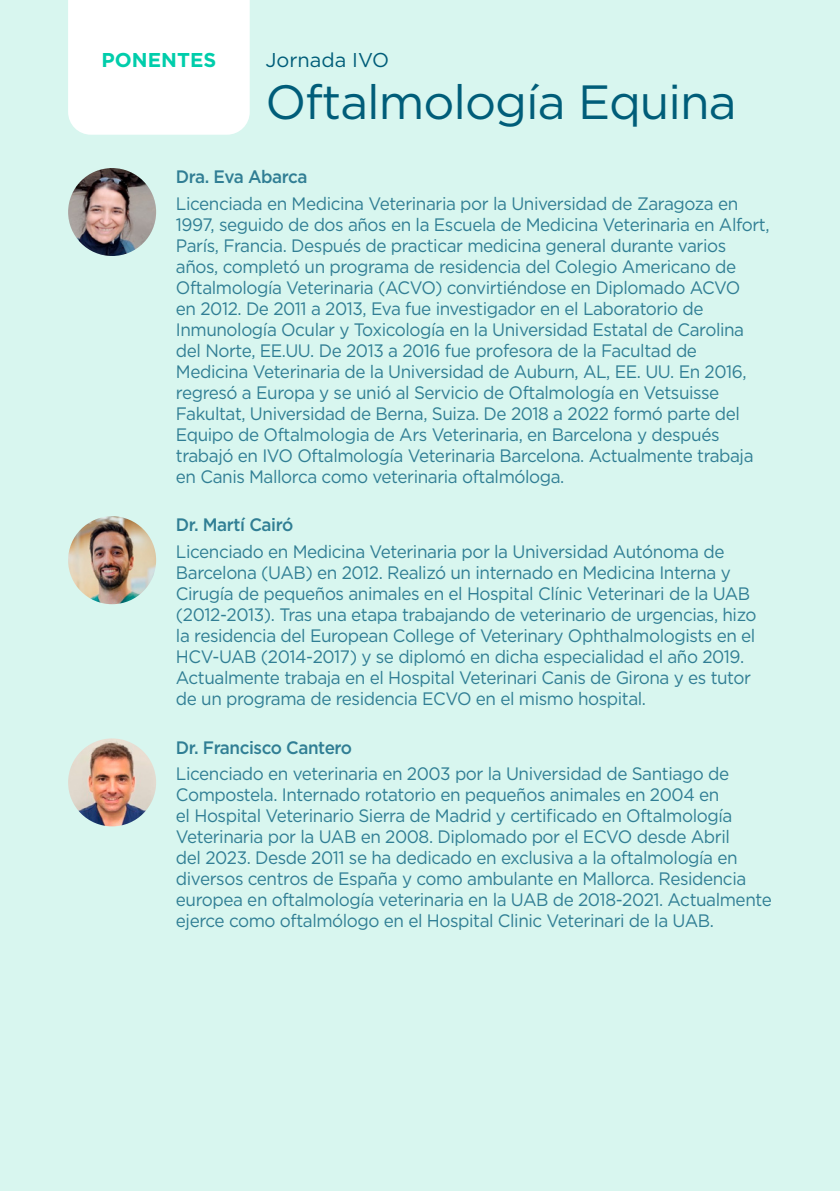
<style>
.page{position:relative;width:840px;height:1191px;background:#fff}
.page>*{position:absolute;margin:0;border:0;box-sizing:border-box;transform-origin:0 0}
.t1{font:48px "Gotham";letter-spacing:-.02em;color:#005d79}
.t2{font:20px "Gotham";color:#005d79}
.t3{font:700 20px "Gotham";color:#00cdab}
.t4{font:18px/21px "Gotham";letter-spacing:-.025em;color:#307e94;scale:.95 1}
.t5{font:500 18px "Gotham";letter-spacing:-.025em;color:#307e94;scale:.95 1}
</style>
<div class="page">
<div style="left:0;top:0;width:839px;height:1191px;background:#d8f6ef"></div>
<div style="left:68px;top:0;width:181px;height:135px;background:#fff"></div>
<img style="left:68px;top:168px;width:88px;height:88px;border-radius:44px">
<img style="left:68px;top:516px;width:88px;height:88px;border-radius:44px">
<img style="left:68px;top:738px;width:88px;height:88px;border-radius:44px">
<p class="t3" style="left:101px;top:47px;width:116px">PONENTES</p>
<p class="t2" style="left:265px;top:47px;width:125px">Jornada IVO</p>
<h1 class="t1" style="left:265px;top:71px;width:472px">Oftalmología Equina</h1>
<p class="t5" style="left:176px;top:165px;width:140px">Dra. Eva Abarca</p>
<p class="t4" style="left:176px;top:192px;width:626px">Licenciada en Medicina Veterinaria por la Universidad de Zaragoza en 1997, seguido de dos años en la Escuela de Medicina Veterinaria en Alfort, París, Francia. Después de practicar medicina general durante varios años, completó un programa de residencia del Colegio Americano de Oftalmología Veterinaria (ACVO) convirtiéndose en Diplomado ACVO<br>en 2012. De 2011 a 2013, Eva fue investigador en el Laboratorio de Inmunología Ocular y Toxicología en la Universidad Estatal de Carolina del Norte, EE.UU. De 2013 a 2016 fue profesora de la Facultad de Medicina Veterinaria de la Universidad de Auburn, AL, EE. UU. En 2016, regresó a Europa y se unió al Servicio de Oftalmología en Vetsuisse Fakultat, Universidad de Berna, Suiza. De 2018 a 2022 formó parte del Equipo de Oftalmologia de Ars Veterinaria, en Barcelona y después trabajó en IVO Oftalmología Veterinaria Barcelona. Actualmente trabaja en Canis Mallorca como veterinaria oftalmóloga.</p>
<p class="t5" style="left:176px;top:513px;width:125px">Dr. Martí Cairó</p>
<p class="t4" style="left:176px;top:541px;width:612px">Licenciado en Medicina Veterinaria por la Universidad Autónoma de Barcelona (UAB) en 2012. Realizó un internado en Medicina Interna y Cirugía de pequeños animales en el Hospital Clínic Veterinari de la UAB (2012-2013). Tras una etapa trabajando de veterinario de urgencias, hizo la residencia del European College of Veterinary Ophthalmologists en el HCV-UAB (2014-2017) y se diplomó en dicha especialidad el año 2019.<br>Actualmente trabaja en el Hospital Veterinari Canis de Girona y es tutor de un programa de residencia ECVO en el mismo hospital.</p>
<p class="t5" style="left:176px;top:735px;width:187px">Dr. Francisco Cantero</p>
<p class="t4" style="left:176px;top:763px;width:628px">Licenciado en veterinaria en 2003 por la Universidad de Santiago de Compostela. Internado rotatorio en pequeños animales en 2004 en<br>el Hospital Veterinario Sierra de Madrid y certificado en Oftalmología Veterinaria por la UAB en 2008. Diplomado por el ECVO desde Abril<br>del 2023. Desde 2011 se ha dedicado en exclusiva a la oftalmología en diversos centros de España y como ambulante en Mallorca. Residencia europea en oftalmología veterinaria en la UAB de 2018-2021. Actualmente ejerce como oftalmólogo en el Hospital Clinic Veterinari de la UAB.</p>
</div>
